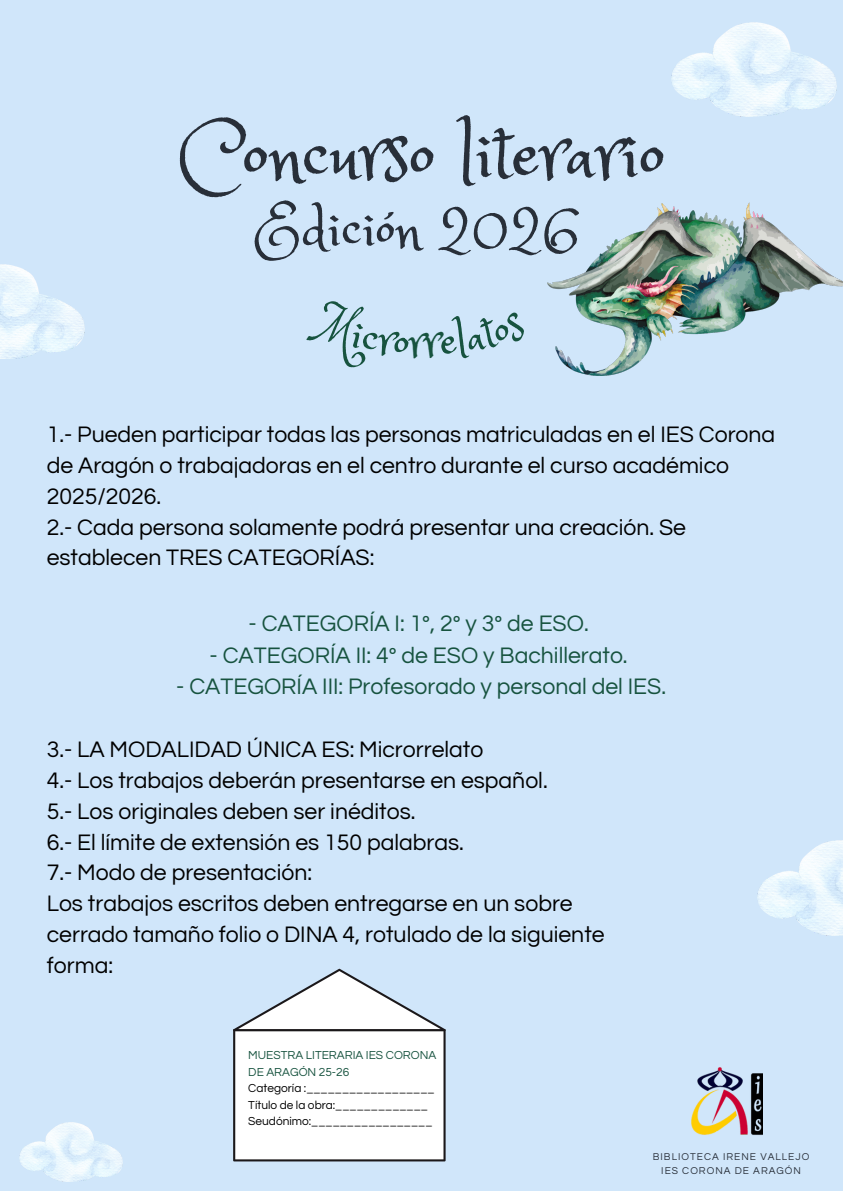
<style>
.page{position:relative;width:843px;height:1191px;background:#fff}
.page>*{position:absolute;margin:0;border:0;box-sizing:border-box;transform-origin:0 0}
.t1{font:78.1px "Princess Sofia";color:#282f39}
.t2{font:59px "Princess Sofia";color:#282f39}
.t3{font:23px/30.7px "Questrial";color:#000}
.t4{font:23px "Questrial";color:#17533f}
.t5{font:11.9px/16.5px "Questrial";color:#000}
.t6{font:11.9px/16.5px "Questrial";color:#17533f}
.t7{font:10.2px/14.2px "Questrial";letter-spacing:.1em;color:#282f39;text-align:center}
</style>
<div class="page">
<div style="left:0;top:0;width:842px;height:1189px;background:#d0e6fa"></div>
<img style="left:671px;top:22px;width:164px;height:95px">
<img style="left:0;top:264px;width:84px;height:95px">
<img style="left:757px;top:840px;width:85px;height:95px">
<img style="left:20px;top:1122px;width:102px;height:59px">
<img style="left:691px;top:1067px;width:70px;height:68px">
<div style="left:233px;top:1028px;width:212px;height:133px;background:#fff"></div>
<svg style="left:233px;top:968px;width:212px;height:63px"></svg>
<img style="left:547px;top:202px;width:295px;height:174px">
<h1 class="t1" style="left:179px;top:103px;width:488px">Concurso literario</h1>
<h2 class="t2" style="left:253px;top:190px;width:328px">Edición 2026</h2>
<p class="t3" style="left:47px;top:420px;width:729px">1.- Pueden participar todas las personas matriculadas en el IES Corona de Aragón o trabajadoras en el centro durante el curso académico 2025/2026.<br>2.- Cada persona solamente podrá presentar una creación. Se establecen TRES CATEGORÍAS:</p>
<p class="t4" style="left:248px;top:612px;width:341px">- CATEGORÍA I: 1º, 2º y 3º de ESO.</p>
<p class="t4" style="left:209px;top:644px;width:419px">- CATEGORÍA II: 4º de ESO y Bachillerato.</p>
<p class="t4" style="left:176px;top:675px;width:491px">- CATEGORÍA III: Profesorado y personal del IES.</p>
<p class="t3" style="left:47px;top:735px;width:559px">3.- LA MODALIDAD ÚNICA ES: Microrrelato<br>4.- Los trabajos deberán presentarse en español.<br>5.- Los originales deben ser inéditos.<br>6.- El límite de extensión es 150 palabras.<br>7.- Modo de presentación:<br>Los trabajos escritos deben entregarse en un sobre cerrado tamaño folio o DINA 4, rotulado de la siguiente forma:</p>
<p class="t6" style="left:248px;top:1047px;width:189px">MUESTRA LITERARIA IES CORONA<br>DE ARAGÓN 25-26</p>
<p class="t5" style="left:248px;top:1080px;width:188px">Categoría :__________________<br>Título de la obra:_____________<br>Seudónimo:_________________</p>
<p class="t7" style="left:652px;top:1149px;width:158px">BIBLIOTECA IRENE VALLEJO<br>IES CORONA DE ARAGÓN</p>
</div>
